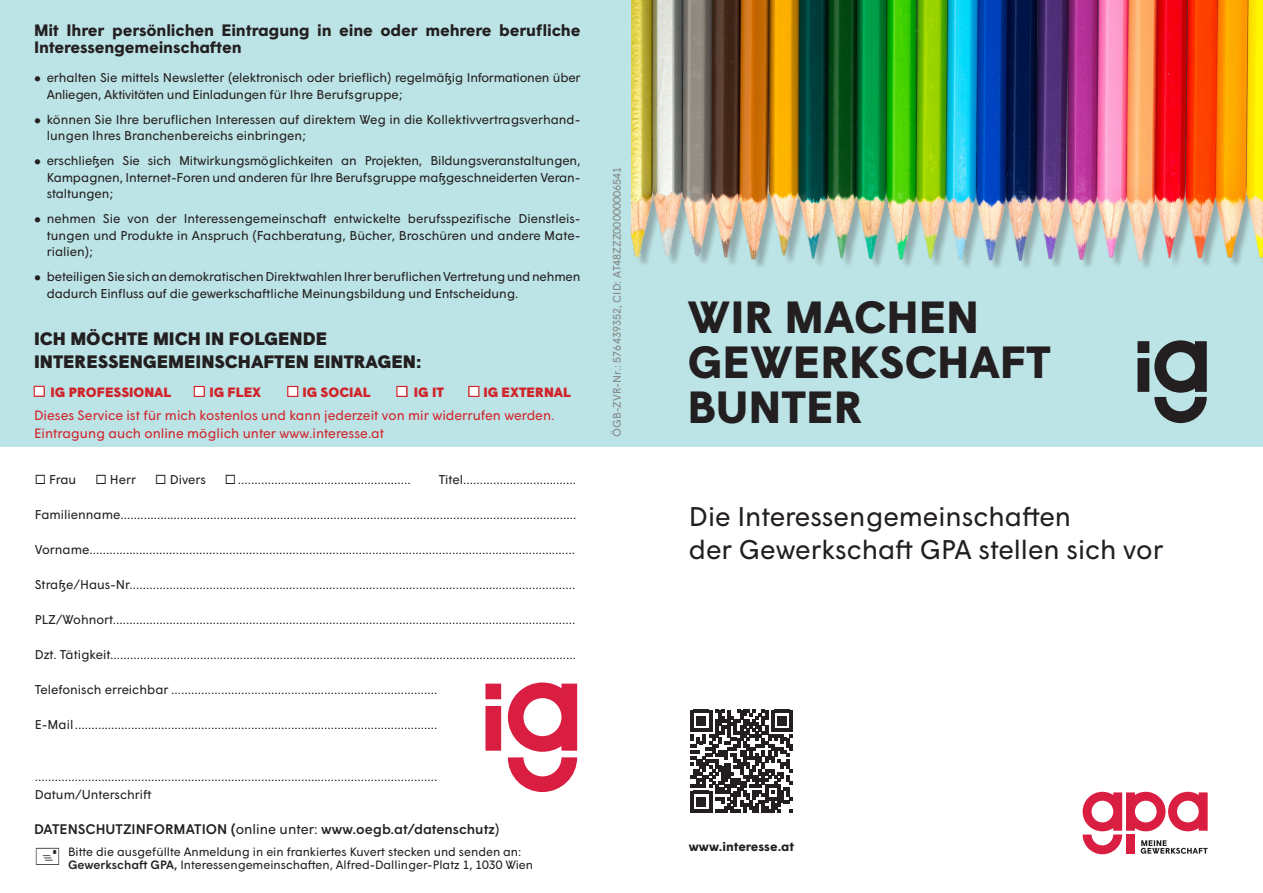
<style>
.page{position:relative;width:1263px;height:893px;background:#fff}
.page>*{position:absolute;margin:0;border:0;box-sizing:border-box;transform-origin:0 0}
.t1{font:700 45px/45px "Wigrum";color:#231f20}
.t2{font:27px/32.4px "Wigrum";color:#231f20}
.t3{font:900 18px/22.5px "Wigrum";color:#231f20}
.t4{font:700 16.5px/16.5px "Wigrum";letter-spacing:-.01em;color:#231f20}
.t5{font:500 13.95px "Wigrum";color:#231f20}
.t6{font:13.5px/22.2px "Wigrum";color:#d1232a}
.t7{font:12.75px/16.5px "Wigrum";letter-spacing:-.01em;color:#231f20}
.t8{font:700 12.75px "Wigrum";color:#231f20}
.t9{font:12px/13.5px "Wigrum";color:#231f20}
.t10{font:10.95px "Wigrum";color:#848689}
.s1{font-weight:900}
.s2{font-size:19.5px}
.s3{font-size:21px}
.s4{font-weight:400}
.s5{font-weight:500}
</style>
<div class="page">
<div style="left:0;top:0;width:1263px;height:446px;background:#bce3e5"></div>
<svg style="left:1082px;top:792px;width:126px;height:62px"></svg>
<img style="left:631px;top:0;width:632px;height:268px">
<svg style="left:1137px;top:340px;width:70px;height:83px"></svg>
<svg style="left:690px;top:710px;width:103px;height:102px"></svg>
<svg style="left:485px;top:682px;width:92px;height:110px"></svg>
<div style="left:34px;top:386px;width:11px;height:11px;background:#fff;border:1px solid #d1232a"></div>
<div style="left:194px;top:386px;width:11px;height:11px;background:#fff;border:1px solid #d1232a"></div>
<div style="left:287px;top:386px;width:11px;height:11px;background:#fff;border:1px solid #d1232a"></div>
<div style="left:396px;top:386px;width:11px;height:11px;background:#fff;border:1px solid #d1232a"></div>
<div style="left:468px;top:386px;width:11px;height:11px;background:#fff;border:1px solid #d1232a"></div>
<p class="t4" style="left:34px;top:21px;width:548px">Mit Ihrer persönlichen Eintragung in eine oder mehrere berufliche<br>Interessengemeinschaften</p>
<p class="t7" style="left:47px;top:68px;width:535px;text-indent:-13px"><span class="s1">●</span> erhalten Sie mittels Newsletter (elektronisch oder brieflich) regelmäßig Informationen über<br>Anliegen, Aktivitäten und Einladungen für Ihre Berufsgruppe;</p>
<p class="t7" style="left:47px;top:110px;width:535px;text-indent:-13px"><span class="s1">●</span> können Sie Ihre beruflichen Interessen auf direktem Weg in die Kollektivvertragsverhand&shy;lungen Ihres Branchenbereichs einbringen;</p>
<p class="t7" style="left:47px;top:151px;width:535px;text-align:justify;text-indent:-13px"><span class="s1">●</span> erschließen Sie sich Mitwirkungsmöglichkeiten an Projekten, Bildungsveranstaltungen, Kampagnen, Internet-Foren und anderen für Ihre Berufsgruppe maßgeschneiderten Veran&shy;staltungen;</p>
<p class="t7" style="left:47px;top:209px;width:535px;text-align:justify;text-indent:-13px"><span class="s1">●</span> nehmen Sie von der Interessengemeinschaft entwickelte berufsspezifische Dienstleis&shy;tungen und Produkte in Anspruch (Fachberatung, Bücher, Broschüren und andere Mate&shy;rialien);</p>
<p class="t7" style="left:47px;top:267px;width:535px;text-indent:-13px"><span class="s1">●</span> beteiligen Sie sich an demokratischen Direktwahlen Ihrer beruflichen Vertretung und nehmen dadurch Einfluss auf die gewerkschaftliche Meinungsbildung und Entscheidung.</p>
<h3 class="t3" style="left:34px;top:327px;width:389px">ICH MÖCHTE MICH IN FOLGENDE<br>INTERESSENGEMEINSCHAFTEN EINTRAGEN:</h3>
<p class="t6" style="left:34px;top:381px;width:539px"><span class="s2">☐</span> <span class="s1">IG PROFESSIONAL</span> <span class="s3">☐</span> <span class="s1">IG FLEX</span> <span class="s3">☐</span> <span class="s1">IG SOCIAL</span> <span class="s3">☐</span> <span class="s1">IG IT</span> <span class="s3">☐</span> <span class="s1">IG EXTERNAL<br></span>Dieses Service ist für mich kostenlos und kann jederzeit von mir widerrufen werden.</p>
<p class="t6" style="left:34px;top:421px;width:352px">Eintragung auch online möglich unter www.interesse.at</p>
<p class="t7" style="left:35px;top:470px;width:43px">◻ Frau</p>
<p class="t7" style="left:95px;top:470px;width:42px">◻ Herr</p>
<p class="t7" style="left:155px;top:470px;width:52px">◻ Divers</p>
<p class="t7" style="left:225px;top:470px;width:187px">◻....................................................</p>
<p class="t7" style="left:439px;top:470px;width:139px">Titel..................................</p>
<p class="t7" style="left:35px;top:505px;width:543px">Familienname.........................................................................................................................................</p>
<p class="t7" style="left:35px;top:540px;width:542px">Vorname..................................................................................................................................................</p>
<p class="t7" style="left:35px;top:575px;width:542px">Straße/Haus-Nr......................................................................................................................................</p>
<p class="t7" style="left:35px;top:610px;width:542px">PLZ/Wohnort...........................................................................................................................................</p>
<p class="t7" style="left:35px;top:645px;width:543px">Dzt. Tätigkeit............................................................................................................................................</p>
<p class="t7" style="left:35px;top:680px;width:404px">Telefonisch erreichbar ................................................................................</p>
<p class="t7" style="left:35px;top:715px;width:404px">E-Mail.............................................................................................................</p>
<p class="t7" style="left:35px;top:767px;width:404px;line-height:18px">.........................................................................................................................<br>Datum/Unterschrift</p>
<p class="t5" style="left:34px;top:818px;width:467px">DATENSCHUTZINFORMATION (<span class="s4">online unter:</span> www.oegb.at/datenschutz<span class="s4">)</span></p>
<p class="t9" style="left:68px;top:844px;width:466px">Bitte die ausgefüllte Anmeldung in ein frankiertes Kuvert stecken und senden an:<br><span class="s5">Gewerkschaft GPA,</span> Interessengemeinschaften, Alfred-Dallinger-Platz 1, 1030 Wien</p>
<p class="t10" style="left:609px;top:437px;width:271px;rotate:-90deg">ÖGB-ZVR-Nr.: 576439352, CID: AT48ZZZ00000006541</p>
<h1 class="t1" style="left:687px;top:291px;width:365px">WIR MACHEN<br>GEWERKSCHAFT<br>BUNTER</h1>
<h2 class="t2" style="left:689px;top:498px;width:476px">Die Interessengemeinschaften<br>der Gewerkschaft GPA stellen sich vor</h2>
<p class="t8" style="left:689px;top:837px;width:107px">www.interesse.at</p>
</div>
